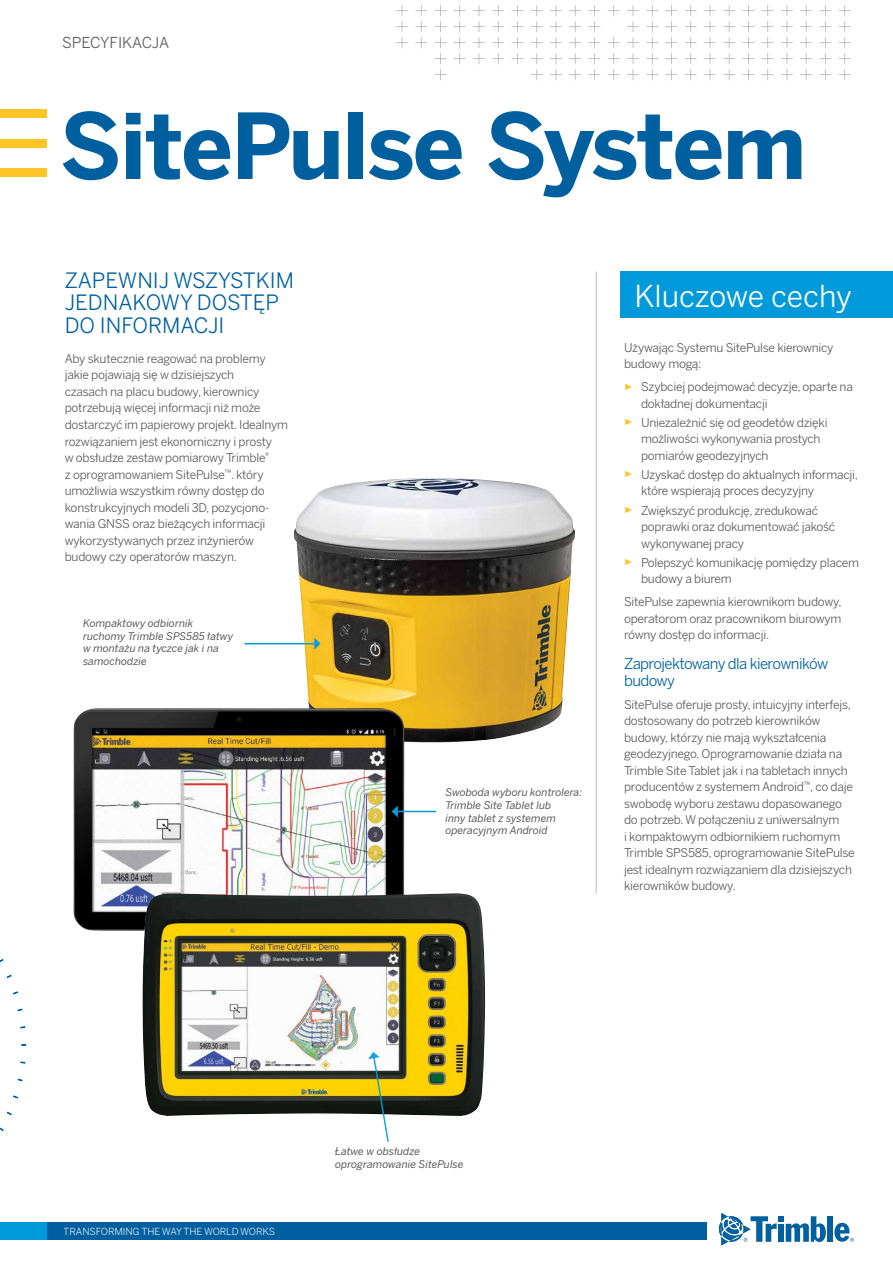
<style>
.page{position:relative;width:893px;height:1263px;background:#fff}
.page>*{position:absolute;margin:0;border:0;box-sizing:border-box;transform-origin:0 0}
.t1{font:700 90px "Benton Sans";letter-spacing:-.025em;color:#005f9e}
.t2{font:30px "Benton Sans";letter-spacing:-.01em;color:#fff}
.t3{font:21px/22.5px "Benton Sans";color:#005f9e}
.t4{font:15px/16.5px "Benton Sans";letter-spacing:-.04em;color:#005f9e}
.t5{font:15px "Benton Sans";color:#58595b}
.t6{font:12px/16.5px "Benton Sans";letter-spacing:-.02em;color:#58595b}
.t7{font:italic 10.5px/12.6px "Benton Sans";color:#58595b}
.t8{font:9.75px "Benton Sans";letter-spacing:-.01em;color:#fff}
.s1{font-family:"Arial";font-size:9px;color:#ffc425}
</style>
<div class="page">
<svg style="left:396px;top:0;width:454px;height:80px"></svg>
<div style="left:0;top:110px;width:47px;height:8px;background:#ffc425"></div>
<div style="left:0;top:139px;width:47px;height:8px;background:#ffc425"></div>
<div style="left:0;top:168px;width:47px;height:8px;background:#ffc425"></div>
<div style="left:827px;top:1216px;width:6px;height:26px;background:#005f9e"></div>
<svg style="left:719px;top:1213px;width:107px;height:32px"></svg>
<svg style="left:834px;top:1223px;width:20px;height:19px"></svg>
<div style="left:0;top:1222px;width:704px;height:17px;background:#009ada"></div>
<div style="left:47px;top:1222px;width:659px;height:17px;background:#005f9e"></div>
<div style="left:621px;top:271px;width:272px;height:47px;background:#009ada"></div>
<hr style="left:595px;top:271px;width:2px;height:623px;background:#d2d1d1">
<svg style="left:20px;top:1061px;width:5px;height:3px"></svg>
<svg style="left:17px;top:1078px;width:6px;height:3px"></svg>
<svg style="left:13px;top:1095px;width:5px;height:4px"></svg>
<svg style="left:7px;top:1111px;width:5px;height:4px"></svg>
<svg style="left:6px;top:974px;width:6px;height:4px"></svg>
<svg style="left:13px;top:991px;width:5px;height:4px"></svg>
<svg style="left:17px;top:1008px;width:6px;height:3px"></svg>
<svg style="left:20px;top:1026px;width:5px;height:3px"></svg>
<img style="left:293px;top:478px;width:282px;height:265px">
<img style="left:73px;top:708px;width:331px;height:223px">
<img style="left:142px;top:893px;width:343px;height:223px">
<svg style="left:368px;top:1052px;width:22px;height:90px"></svg>
<hr style="left:245px;top:643px;width:70px;height:1px;background:#009ada">
<svg style="left:314px;top:638px;width:7px;height:11px"></svg>
<hr style="left:397px;top:811px;width:39px;height:1px;background:#009ada">
<svg style="left:392px;top:806px;width:6px;height:11px"></svg>
<p class="t5" style="left:62px;top:34px;width:109px">SPECYFIKACJA</p>
<h1 class="t1" style="left:60px;top:90px;width:748px">SitePulse System</h1>
<h3 class="t3" style="left:65px;top:269px;width:231px">ZAPEWNIJ WSZYSTKIM<br>JEDNAKOWY DOSTĘP<br>DO INFORMACJI</h3>
<p class="t6" style="left:65px;top:350px;width:225px">Aby skutecznie reagować na problemy jakie pojawiają się w dzisiejszych<br>czasach na placu budowy, kierownicy potrzebują więcej informacji niż może dostarczyć im papierowy projekt. Idealnym rozwiązaniem jest ekonomiczny i prosty<br>w obsłudze zestaw pomiarowy Trimble<sup>®<br></sup>z oprogramowaniem SitePulse<sup>™</sup>. który umożliwia wszystkim równy dostęp do konstrukcyjnych modeli 3D, pozycjono&shy;wania GNSS oraz bieżących informacji wykorzystywanych przez inżynierów budowy czy operatorów maszyn.</p>
<p class="t7" style="left:83px;top:617px;width:152px">Kompaktowy odbiornik ruchomy Trimble SPS585 łatwy w montażu na tyczce jak i na samochodzie</p>
<p class="t7" style="left:445px;top:786px;width:138px">Swoboda wyboru kontrolera:<br>Trimble Site Tablet lub<br>inny tablet z systemem operacyjnym Android</p>
<h2 class="t2" style="left:634px;top:278px;width:219px">Kluczowe cechy</h2>
<p class="t6" style="left:624px;top:339px;width:211px">Używając Systemu SitePulse kierownicy budowy mogą:</p>
<p class="t6" style="left:641px;top:379px;width:213px;text-indent:-17px"><span class="s1">►</span> Szybciej podejmować decyzje, oparte na dokładnej dokumentacji</p>
<p class="t6" style="left:641px;top:414px;width:188px;text-indent:-17px"><span class="s1">►</span> Uniezależnić się od geodetów dzięki możliwości wykonywania prostych pomiarów geodezyjnych</p>
<p class="t6" style="left:641px;top:466px;width:219px;text-indent:-17px"><span class="s1">►</span> Uzyskać dostęp do aktualnych informacji, które wspierają proces decyzyjny</p>
<p class="t6" style="left:641px;top:502px;width:196px;text-indent:-17px"><span class="s1">►</span> Zwiększyć produkcję, zredukować poprawki oraz dokumentować jakość wykonywanej pracy</p>
<p class="t6" style="left:641px;top:554px;width:219px;text-indent:-17px"><span class="s1">►</span> Polepszyć komunikację pomiędzy placem budowy a biurem</p>
<p class="t6" style="left:624px;top:594px;width:219px;text-align:justify">SitePulse zapewnia kierownikom budowy, operatorom oraz pracownikom biurowym równy dostęp do informacji.</p>
<p class="t4" style="left:624px;top:656px;width:206px">Zaprojektowany dla kierowników budowy</p>
<p class="t6" style="left:624px;top:696px;width:232px">SitePulse oferuje prosty, intuicyjny interfejs, dostosowany do potrzeb kierowników budowy, którzy nie mają wykształcenia geodezyjnego. Oprogramowanie działa na Trimble Site Tablet jak i na tabletach innych producentów z systemem Android<sup>™</sup>, co daje swobodę wyboru zestawu dopasowanego do potrzeb. W połączeniu z uniwersalnym<br>i kompaktowym odbiornikiem ruchomym Trimble SPS585, oprogramowanie SitePulse jest idealnym rozwiązaniem dla dzisiejszych kierowników budowy.</p>
<p class="t8" style="left:64px;top:1225px;width:213px">TRANSFORMING THE WAY THE WORLD WORKS</p>
<p class="t7" style="left:335px;top:1145px;width:130px">Łatwe w obsłudze oprogramowanie SitePulse</p>
</div>
